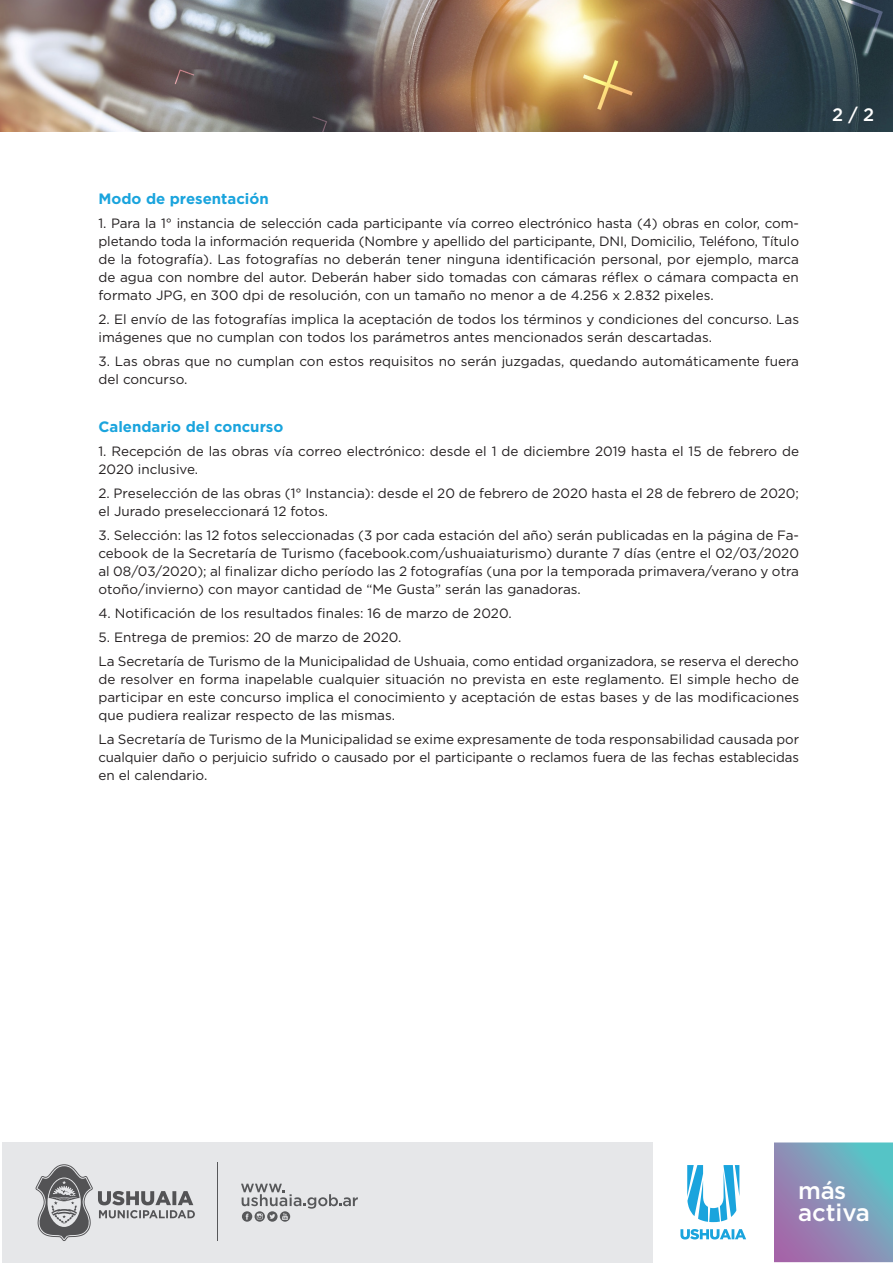
<style>
.page{position:relative;width:893px;height:1263px;background:#fff}
.page>*{position:absolute;margin:0;border:0;box-sizing:border-box;transform-origin:0 0}
.t1{font:500 24px/22px "Gotham";color:#fff}
.t2{font:500 18px "Gotham";color:#fff}
.t3{font:700 15px "Gotham";color:#1aa4dd}
.t4{font:13.5px/18px "Gotham";color:#231f20;text-align:justify}
</style>
<div class="page">
<div style="left:2px;top:1142px;width:734px;height:121px;background:#e6e7e9"></div>
<svg style="left:774px;top:1142px;width:119px;height:120px;background:#8495b8"></svg>
<div style="left:653px;top:1142px;width:121px;height:121px;background:#fff"></div>
<svg style="left:687px;top:1165px;width:52px;height:57px"></svg>
<svg style="left:680px;top:1229px;width:66px;height:10px"></svg>
<svg style="left:35px;top:1164px;width:160px;height:77px"></svg>
<svg style="left:241px;top:1184px;width:117px;height:38px"></svg>
<hr style="left:217px;top:1162px;width:1px;height:79px;background:#57585a">
<img style="left:58px;top:1190px;width:17px;height:28px">
<img style="left:0;top:0;width:893px;height:131px">
<p class="t3" style="left:98px;top:189px;width:172px">Modo de presentación</p>
<p class="t4" style="left:98px;top:214px;width:702px">1. Para la 1° instancia de selección cada participante vía correo electrónico hasta (4) obras en color, com&shy;pletando toda la información requerida (Nombre y apellido del participante, DNI, Domicilio, Teléfono, Título de la fotografía). Las fotografías no deberán tener ninguna identificación personal, por ejemplo, marca de agua con nombre del autor. Deberán haber sido tomadas con cámaras réflex o cámara compacta en formato JPG, en 300 dpi de resolución, con un tamaño no menor a de 4.256 x 2.832 pixeles.</p>
<p class="t4" style="left:98px;top:310px;width:702px">2. El envío de las fotografías implica la aceptación de todos los términos y condiciones del concurso. Las imágenes que no cumplan con todos los parámetros antes mencionados serán descartadas.</p>
<p class="t4" style="left:98px;top:352px;width:702px">3. Las obras que no cumplan con estos requisitos no serán juzgadas, quedando automáticamente fuera del concurso.</p>
<p class="t3" style="left:98px;top:417px;width:186px">Calendario del concurso</p>
<p class="t4" style="left:98px;top:442px;width:702px">1. Recepción de las obras vía correo electrónico: desde el 1 de diciembre 2019 hasta el 15 de febrero de<br>2020 inclusive.</p>
<p class="t4" style="left:98px;top:484px;width:702px">2. Preselección de las obras (1° Instancia): desde el 20 de febrero de 2020 hasta el 28 de febrero de 2020; el Jurado preseleccionará 12 fotos.</p>
<p class="t4" style="left:98px;top:526px;width:702px">3. Selección: las 12 fotos seleccionadas (3 por cada estación del año) serán publicadas en la página de Fa&shy;cebook de la Secretaría de Turismo (facebook.com/ushuaiaturismo) durante 7 días (entre el 02/03/2020 al 08/03/2020); al finalizar dicho período las 2 fotografías (una por la temporada primavera/verano y otra otoño/invierno) con mayor cantidad de “Me Gusta” serán las ganadoras.</p>
<p class="t4" style="left:98px;top:604px;width:415px">4. Notificación de los resultados finales: 16 de marzo de 2020.</p>
<p class="t4" style="left:98px;top:628px;width:305px">5. Entrega de premios: 20 de marzo de 2020.</p>
<p class="t4" style="left:98px;top:652px;width:702px">La Secretaría de Turismo de la Municipalidad de Ushuaia, como entidad organizadora, se reserva el derecho de resolver en forma inapelable cualquier situación no prevista en este reglamento. El simple hecho de participar en este concurso implica el conocimiento y aceptación de estas bases y de las modificaciones que pudiera realizar respecto de las mismas.</p>
<p class="t4" style="left:98px;top:730px;width:702px">La Secretaría de Turismo de la Municipalidad se exime expresamente de toda responsabilidad causada por cualquier daño o perjuicio sufrido o causado por el participante o reclamos fuera de las fechas establecidas en el calendario.</p>
<p class="t2" style="left:832px;top:102px;width:44px">2 / 2</p>
<h1 class="t1" style="left:798px;top:1179px;width:73px">más activa</h1>
</div>
